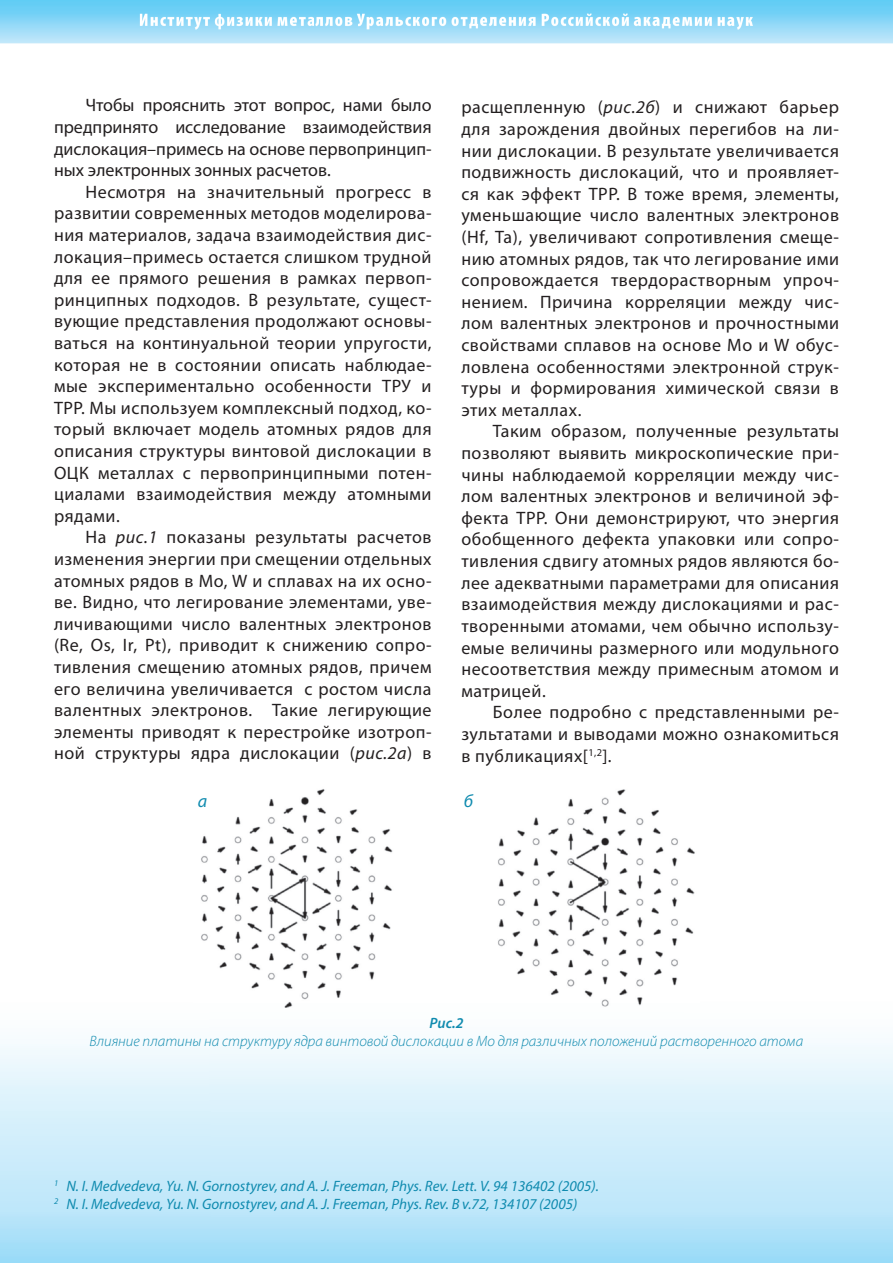
<style>
.page{position:relative;width:893px;height:1263px;background:#fff}
.page>*{position:absolute;margin:0;border:0;box-sizing:border-box;transform-origin:0 0}
.t1{font:18px/21.6px "Myriad Pro";letter-spacing:.03em;color:#231f20;text-align:justify}
.t2{font:italic 18px "Myriad Pro";color:#108baf}
.t3{font:italic 15px/18px "Myriad Pro";color:#108baf}
.t4{font:italic 300 15px "Myriad Pro";color:#108baf}
.t5{font:italic 600 15px "Myriad Pro";color:#108baf}
.s1{font-style:italic}
</style>
<div class="page">
<img style="left:0;top:0;width:630px;height:44px">
<img style="left:630px;top:0;width:263px;height:44px">
<img style="left:200px;top:789px;width:495px;height:219px">
<p class="t1" style="left:54px;top:94px;width:379px;text-indent:32px">Чтобы прояснить этот вопрос, нами было предпринято исследование взаимодействия дислокация–примесь на основе первопринцип&shy;ных электронных зонных расчетов.</p>
<p class="t1" style="left:54px;top:181px;width:379px;text-indent:32px">Несмотря на значительный прогресс в развитии современных методов моделирова&shy;ния материалов, задача взаимодействия дис&shy;локация–примесь остается слишком трудной для ее прямого решения в рамках первоп&shy;ринципных подходов. В результате, сущест&shy;вующие представления продолжают основы&shy;ваться на континуальной теории упругости, которая не в состоянии описать наблюдае&shy;мые экспериментально особенности ТРУ и ТРР. Мы используем комплексный подход, ко&shy;торый включает модель атомных рядов для описания структуры винтовой дислокации в ОЦК металлах с первопринципными потен&shy;циалами взаимодействия между атомными рядами.</p>
<p class="t1" style="left:54px;top:526px;width:379px;text-indent:32px">На <span class="s1">рис.1</span> показаны результаты расчетов изменения энергии при смещении отдельных атомных рядов в Mo, W и сплавах на их осно&shy;ве. Видно, что легирование элементами, уве&shy;личивающими число валентных электронов (Re, Os, Ir, Pt), приводит к снижению сопро&shy;тивления смещению атомных рядов, причем его величина увеличивается с ростом числа валентных электронов. Такие легирующие элементы приводят к перестройке изотроп&shy;ной структуры ядра дислокации (<span class="s1">рис.2а</span>) в</p>
<p class="t1" style="left:461px;top:96px;width:379px">расщепленную (<span class="s1">рис.2б</span>) и снижают барьер для зарождения двойных перегибов на ли&shy;нии дислокации. В результате увеличивается подвижность дислокаций, что и проявляет&shy;ся как эффект ТРР. В тоже время, элементы, уменьшающие число валентных электронов (Hf, Ta), увеличивают сопротивления смеще&shy;нию атомных рядов, так что легирование ими сопровождается твердорастворным упроч&shy;нением. Причина корреляции между чис&shy;лом валентных электронов и прочностными свойствами сплавов на основе Mo и W обус&shy;ловлена особенностями электронной струк&shy;туры и формирования химической связи в этих металлах.</p>
<p class="t1" style="left:461px;top:420px;width:379px;text-indent:32px">Таким образом, полученные результаты позволяют выявить микроскопические при&shy;чины наблюдаемой корреляции между чис&shy;лом валентных электронов и величиной эф&shy;фекта ТРР. Они демонстрируют, что энергия обобщенного дефекта упаковки или сопро&shy;тивления сдвигу атомных рядов являются бо&shy;лее адекватными параметрами для описания взаимодействия между дислокациями и рас&shy;творенными атомами, чем обычно использу&shy;емые величины размерного или модульного несоответствия между примесным атомом и матрицей.</p>
<p class="t1" style="left:461px;top:701px;width:379px;text-indent:32px">Более подробно с представленными ре&shy;зультатами и выводами можно ознакомиться в публикациях[<sup>1,2</sup>].</p>
<p class="t2" style="left:198px;top:789px;width:11px">а</p>
<p class="t2" style="left:464px;top:789px;width:11px">б</p>
<p class="t5" style="left:429px;top:1013px;width:36px">Рис.2</p>
<p class="t4" style="left:90px;top:1031px;width:715px">Влияние платины на структуру ядра винтовой дислокации в Mo для различных положений растворенного атома</p>
<p class="t3" style="left:54px;top:1177px;width:546px"><sup>1</sup> N. I. Medvedeva, Yu. N. Gornostyrev, and A. J. Freeman, Phys. Rev. Lett. V. 94 136402 (2005).<br><sup>2</sup> N. I. Medvedeva, Yu. N. Gornostyrev, and A. J. Freeman, Phys. Rev. B v.72, 134107 (2005)</p>
</div>
